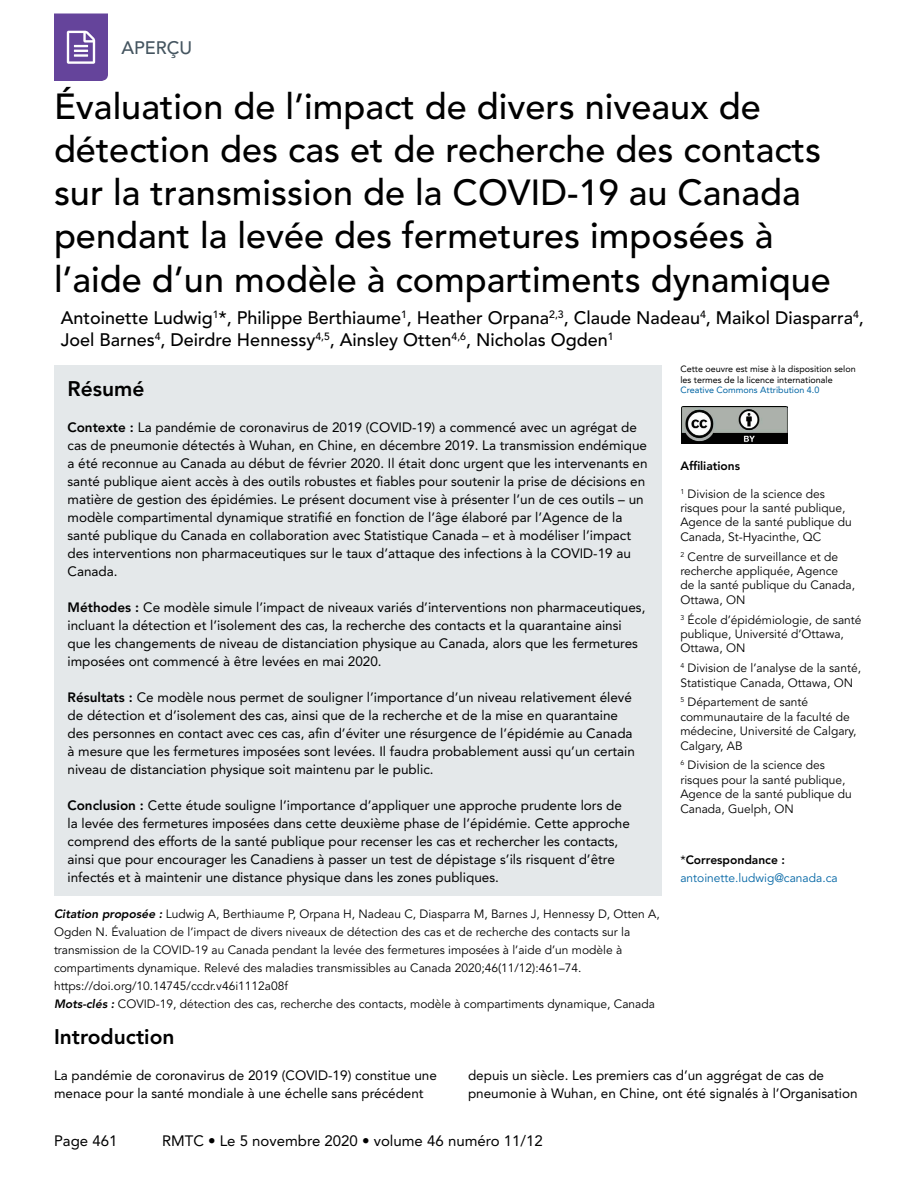
<style>
.page{position:relative;width:918px;height:1188px;background:#fff}
.page>*{position:absolute;margin:0;border:0;box-sizing:border-box;transform-origin:0 0}
.t1{font:500 36px/43.2px "Avenir LT Std";color:#000}
.t2{font:800 21px "Avenir LT Std";color:#000}
.t3{font:500 18px/21.6px "Avenir LT Std";color:#000}
.t4{font:500 18px "Avenir LT Std";color:#455560}
.t5{font:15px "Avenir LT Std";color:#000}
.t6{font:13.5px/18px "Avenir LT Std";color:#000}
.t7{font:12px/14.4px "Avenir LT Std";color:#000}
.t8{font:12px/18px "Avenir LT Std";color:#0065a4}
.t9{font:800 12px "Avenir LT Std";color:#000}
.t10{font:9px/10.5px "Avenir LT Std";color:#000}
.t11{font:9px "Avenir LT Std";color:#0065a4}
.s1{font-weight:800}
.s2{color:#000}
.s3{font-weight:800;color:#000}
.s4{font-weight:800;font-style:italic}
</style>
<div class="page">
<svg style="left:54px;top:14px;width:54px;height:67px;background:#7658a6"></svg>
<div style="left:54px;top:365px;width:608px;height:531px;background:#e4e8ea"></div>
<img style="left:682px;top:406px;width:105px;height:37px">
<h3 class="t4" style="left:122px;top:37px;width:72px">APERÇU</h3>
<h1 class="t1" style="left:54px;top:86px;width:778px">Évaluation de l’impact de divers niveaux de détection des cas et de recherche des contacts sur la transmission de la COVID-19 au Canada pendant la levée des fermetures imposées à l’aide d’un modèle à compartiments dynamique</h1>
<h3 class="t3" style="left:61px;top:307px;width:805px">Antoinette Ludwig<sup>1</sup>*, Philippe Berthiaume<sup>1</sup>, Heather Orpana<sup>2,3</sup>, Claude Nadeau<sup>4</sup>, Maikol Diasparra<sup>4</sup>,<br>Joel Barnes<sup>4</sup>, Deirdre Hennessy<sup>4,5</sup>, Ainsley Otten<sup>4,6</sup>, Nicholas Ogden<sup>1</sup></h3>
<h2 class="t2" style="left:68px;top:376px;width:78px">Résumé</h2>
<p class="t6" style="left:68px;top:418px;width:582px"><span class="s1">Contexte :</span> La pandémie de coronavirus de 2019 (COVID-19) a commencé avec un agrégat de cas de pneumonie détectés à Wuhan, en Chine, en décembre 2019. La transmission endémique a été reconnue au Canada au début de février 2020. Il était donc urgent que les intervenants en santé publique aient accès à des outils robustes et fiables pour soutenir la prise de décisions en matière de gestion des épidémies. Le présent document vise à présenter l’un de ces outils – un modèle compartimental dynamique stratifié en fonction de l’âge élaboré par l’Agence de la santé publique du Canada en collaboration avec Statistique Canada – et à modéliser l’impact des interventions non pharmaceutiques sur le taux d’attaque des infections à la COVID-19 au Canada.</p>
<p class="t6" style="left:68px;top:598px;width:579px"><span class="s1">Méthodes :</span> Ce modèle simule l’impact de niveaux variés d’interventions non pharmaceutiques, incluant la détection et l’isolement des cas, la recherche des contacts et la quarantaine ainsi que les changements de niveau de distanciation physique au Canada, alors que les fermetures imposées ont commencé à être levées en mai 2020.</p>
<p class="t6" style="left:68px;top:688px;width:569px"><span class="s1">Résultats :</span> Ce modèle nous permet de souligner l’importance d’un niveau relativement élevé de détection et d’isolement des cas, ainsi que de la recherche et de la mise en quarantaine des personnes en contact avec ces cas, afin d’éviter une résurgence de l’épidémie au Canada à mesure que les fermetures imposées sont levées. Il faudra probablement aussi qu’un certain niveau de distanciation physique soit maintenu par le public.</p>
<p class="t6" style="left:68px;top:796px;width:564px"><span class="s1">Conclusion :</span> Cette étude souligne l’importance d’appliquer une approche prudente lors de la levée des fermetures imposées dans cette deuxième phase de l’épidémie. Cette approche comprend des efforts de la santé publique pour recenser les cas et rechercher les contacts, ainsi que pour encourager les Canadiens à passer un test de dépistage s’ils risquent d’être infectés et à maintenir une distance physique dans les zones publiques.</p>
<p class="t10" style="left:680px;top:364px;width:177px">Cette oeuvre est mise à la disposition selon les termes de la licence internationale</p>
<p class="t11" style="left:680px;top:385px;width:141px">Creative Commons Attribution 4.0</p>
<p class="t9" style="left:680px;top:459px;width:61px">Affiliations</p>
<p class="t7" style="left:680px;top:487px;width:173px"><sup>1</sup> Division de la science des risques pour la santé publique,<br>Agence de la santé publique du<br>Canada, St-Hyacinthe, QC</p>
<p class="t7" style="left:680px;top:550px;width:176px"><sup>2</sup> Centre de surveillance et de recherche appliquée, Agence de la santé publique du Canada,<br>Ottawa, ON</p>
<p class="t7" style="left:680px;top:613px;width:183px"><sup>3</sup> École d’épidémiologie, de santé publique, Université d’Ottawa,<br>Ottawa, ON</p>
<p class="t7" style="left:680px;top:661px;width:182px"><sup>4</sup> Division de l’analyse de la santé,<br>Statistique Canada, Ottawa, ON</p>
<p class="t7" style="left:680px;top:695px;width:178px"><sup>5</sup> Département de santé communautaire de la faculté de médecine, Université de Calgary,<br>Calgary, AB</p>
<p class="t7" style="left:680px;top:758px;width:173px"><sup>6</sup> Division de la science des risques pour la santé publique,<br>Agence de la santé publique du<br>Canada, Guelph, ON</p>
<p class="t8" style="left:680px;top:851px;width:159px"><span class="s2">*</span><span class="s3">Correspondance : </span>antoinette.ludwig@canada.ca</p>
<p class="t7" style="left:54px;top:905px;width:607px;line-height:18px"><span class="s4">Citation proposée :</span> Ludwig A, Berthiaume P, Orpana H, Nadeau C, Diasparra M, Barnes J, Hennessy D, Otten A, Ogden N. Évaluation de l’impact de divers niveaux de détection des cas et de recherche des contacts sur la transmission de la COVID-19 au Canada pendant la levée des fermetures imposées à l’aide d’un modèle à compartiments dynamique. Relevé des maladies transmissibles au Canada 2020;46(11/12):461–74. https://doi.org/10.14745/ccdr.v46i1112a08f<br><span class="s4">Mots-clés :</span> COVID-19, détection des cas, recherche des contacts, modèle à compartiments dynamique, Canada</p>
<h2 class="t2" style="left:54px;top:1024px;width:122px">Introduction</h2>
<p class="t6" style="left:54px;top:1066px;width:384px">La pandémie de coronavirus de 2019 (COVID-19) constitue une menace pour la santé mondiale à une échelle sans précédent</p>
<p class="t6" style="left:468px;top:1066px;width:391px">depuis un siècle. Les premiers cas d’un aggrégat de cas de pneumonie à Wuhan, en Chine, ont été signalés à l’Organisation</p>
<p class="t5" style="left:54px;top:1133px;width:65px">Page 461</p>
<p class="t5" style="left:162px;top:1133px;width:382px">RMTC • Le 5 novembre 2020 • volume 46 numéro 11/12</p>
</div>
